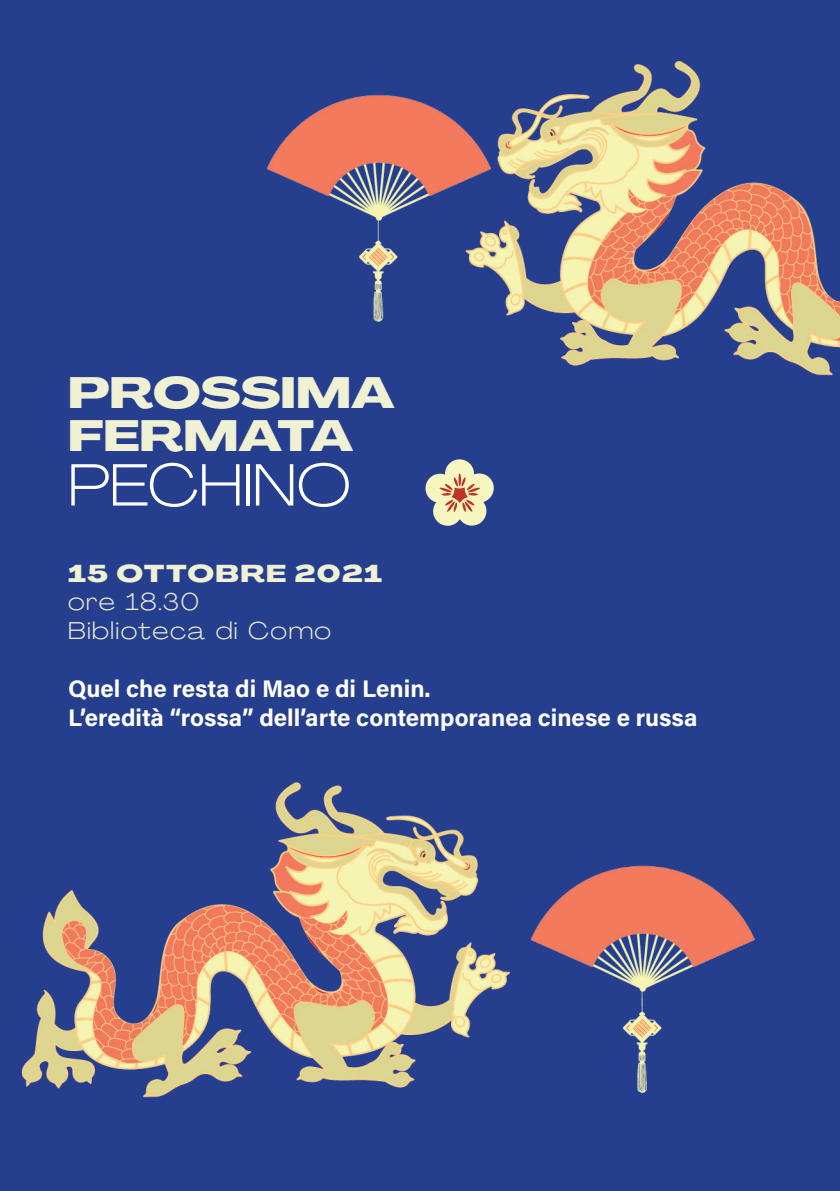
<style>
.page{position:relative;width:840px;height:1191px;background:#fff}
.page>*{position:absolute;margin:0;border:0;box-sizing:border-box;transform-origin:0 0}
.t1{font:300 expanded 58.8px "Agrandir";color:#fff}
.t2{font:800 43px/43.4px "Agrandir Grand";color:#f0f0d4}
.t3{font:700 24px/28.8px "Acumin Pro";color:#fff}
.t4{font:300 expanded 24px/28.8px "Agrandir";letter-spacing:.06em;color:#f0f0d4}
.t5{font:800 24px "Agrandir Grand";letter-spacing:.06em;color:#f0f0d4}
</style>
<div class="page">
<div style="left:0;top:0;width:839px;height:1191px;background:#253f8e"></div>
<img style="left:21px;top:782px;width:734px;height:316px">
<img style="left:266px;top:61px;width:573px;height:409px">
<div style="left:445px;top:459px;width:29px;height:29px;background:#f7f6c0;border-radius:50%"></div>
<svg style="left:425px;top:472px;width:69px;height:54px"></svg>
<h2 class="t2" style="left:68px;top:371px;width:328px">PROSSIMA<br>FERMATA</h2>
<h1 class="t1" style="left:68px;top:449px;width:284px">PECHINO</h1>
<p class="t5" style="left:68px;top:558px;width:315px">15 OTTOBRE 2021</p>
<p class="t4" style="left:68px;top:587px;width:264px">ore 18.30<br>Biblioteca di Como</p>
<p class="t3" style="left:68px;top:673px;width:630px">Quel che resta di Mao e di Lenin.<br>L’eredità “rossa” dell’arte contemporanea cinese e russa</p>
</div>
